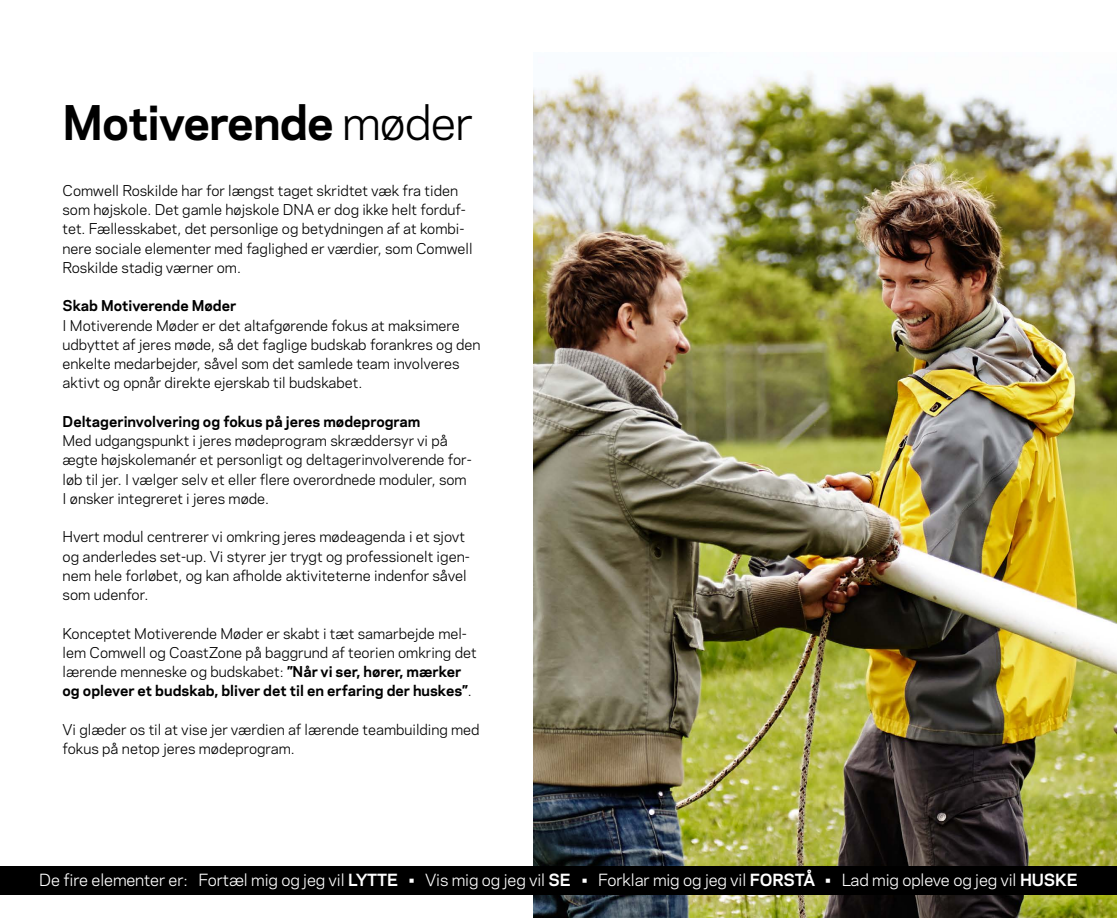
<style>
.page{position:relative;width:1117px;height:918px;background:#fff}
.page>*{position:absolute;margin:0;border:0;box-sizing:border-box;transform-origin:0 0}
.t1{font:700 44.8px "Galaxie Polaris";letter-spacing:-.02em;color:#000}
.t2{font:15.75px "Galaxie Polaris";letter-spacing:-.01em;color:#fff}
.t3{font:14px/19.2px "Galaxie Polaris";color:#000}
.t4{font:700 14px "Galaxie Polaris";color:#000}
.s1{font-weight:400}
.s2{font-weight:700}
</style>
<div class="page">
<img style="left:533px;top:70px;width:583px;height:848px">
<div style="left:0;top:866px;width:1116px;height:28px;background:#000"></div>
<h1 class="t1" style="left:63px;top:89px;width:412px">Motiverende <span class="s1">møder</span></h1>
<p class="t3" style="left:63px;top:180px;width:411px">Comwell Roskilde har for længst taget skridtet væk fra tiden som højskole. Det gamle højskole DNA er dog ikke helt forduf&shy;tet. Fællesskabet, det personlige og betydningen af at kombi&shy;nere sociale elementer med faglighed er værdier, som Comwell Roskilde stadig værner om.</p>
<p class="t4" style="left:63px;top:295px;width:175px">Skab Motiverende Møder</p>
<p class="t3" style="left:63px;top:315px;width:419px">I Motiverende Møder er det altafgørende fokus at maksimere udbyttet af jeres møde, så det faglige budskab forankres og den enkelte medarbejder, såvel som det samlede team involveres aktivt og opnår direkte ejerskab til budskabet.</p>
<p class="t4" style="left:63px;top:411px;width:359px">Deltagerinvolvering og fokus på jeres mødeprogram</p>
<p class="t3" style="left:63px;top:430px;width:410px">Med udgangspunkt i jeres mødeprogram skræddersyr vi på ægte højskolemanér et personligt og deltagerinvolverende for&shy;løb til jer. I vælger selv et eller flere overordnede moduler, som I ønsker integreret i jeres møde.</p>
<p class="t3" style="left:63px;top:526px;width:409px">Hvert modul centrerer vi omkring jeres mødeagenda i et sjovt og anderledes set-up. Vi styrer jer trygt og professionelt igen&shy;nem hele forløbet, og kan afholde aktiviteterne indenfor såvel som udenfor.</p>
<p class="t3" style="left:63px;top:623px;width:415px">Konceptet Motiverende Møder er skabt i tæt samarbejde mel&shy;lem Comwell og CoastZone på baggrund af teorien omkring det lærende menneske og budskabet: <span class="s2">”Når vi ser, hører, mærker og oplever et budskab, bliver det til en erfaring der huskes”</span>.</p>
<p class="t3" style="left:63px;top:719px;width:418px">Vi glæder os til at vise jer værdien af lærende teambuilding med fokus på netop jeres mødeprogram.</p>
<p class="t2" style="left:39px;top:868px;width:1039px">De fire elementer er: Fortæl mig og jeg vil <span class="s2">LYTTE</span> • Vis mig og jeg vil <span class="s2">SE</span> • Forklar mig og jeg vil <span class="s2">FORSTÅ</span> • Lad mig opleve og jeg vil <span class="s2">HUSKE</span></p>
</div>
